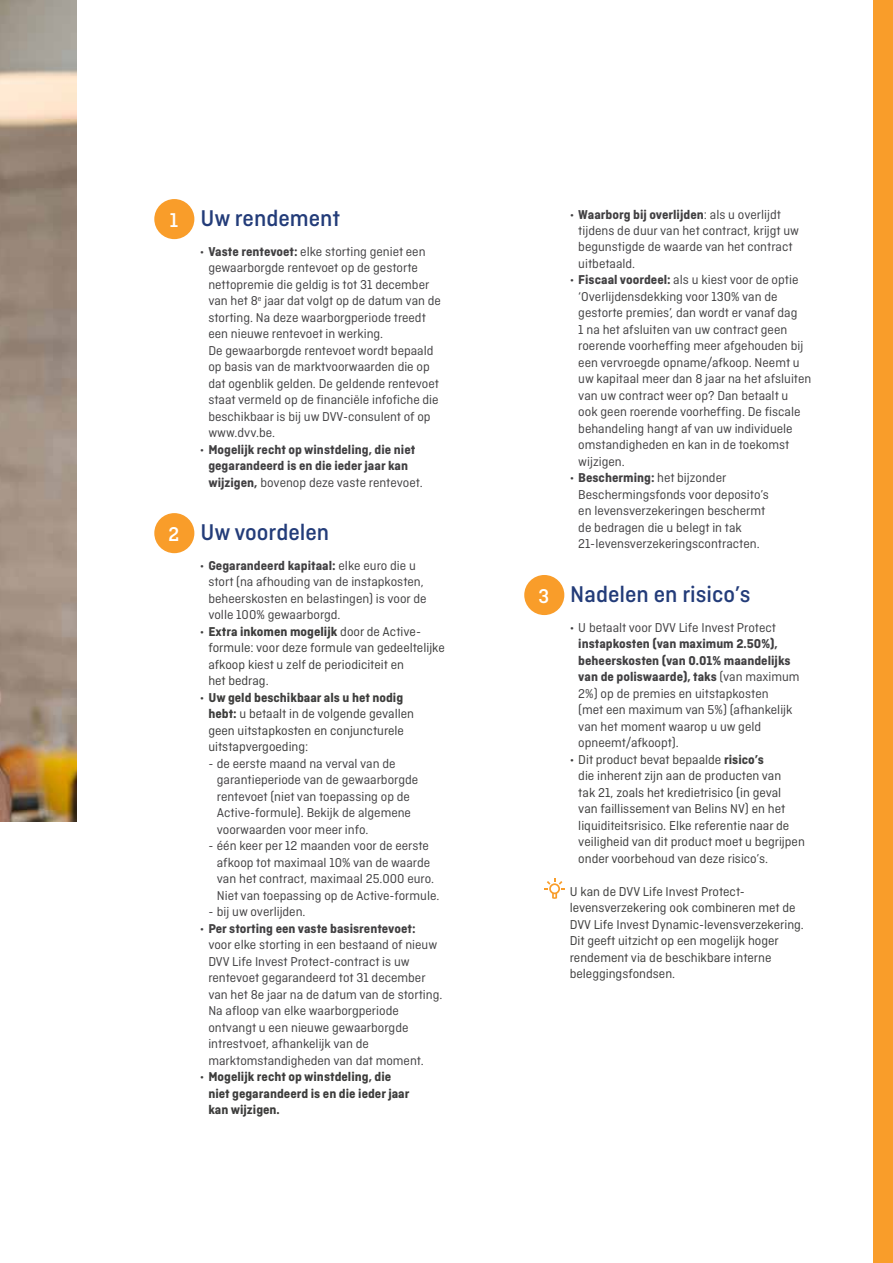
<style>
.page{position:relative;width:893px;height:1263px;background:#fff}
.page>*{position:absolute;margin:0;border:0;box-sizing:border-box;transform-origin:0 0}
.t1{font:500 24px "Ciutadella";color:#233c79}
.t2{font:500 21px "Ciutadella Slab";color:#fff}
.t3{font:13.5px/16.5px "Ciutadella";color:#414042}
.t4{font:13.5px/16.5px "Ciutadella";color:#3d3d3c}
.t5{font:700 13.5px/16.5px "Ciutadella";color:#414042}
.t6{font:700 13.5px/16.5px "Ciutadella";color:#3d3d3c}
.s1{font-weight:700}
.s2{font-weight:400}
</style>
<div class="page">
<img style="left:0;top:0;width:77px;height:821px">
<div style="left:874px;top:0;width:19px;height:1263px;background:#f99d2a"></div>
<div style="left:154px;top:199px;width:40px;height:40px;background:#f99d2a;border-radius:50%"></div>
<div style="left:154px;top:513px;width:40px;height:40px;background:#f99d2a;border-radius:50%"></div>
<div style="left:524px;top:575px;width:40px;height:40px;background:#f99d2a;border-radius:50%"></div>
<svg style="left:544px;top:878px;width:21px;height:21px"></svg>
<h2 class="t2" style="left:170px;top:208px;width:10px">1</h2>
<h2 class="t2" style="left:168px;top:522px;width:12px">2</h2>
<h1 class="t1" style="left:200px;top:205px;width:141px">Uw rendement</h1>
<p class="t3" style="left:208px;top:243px;width:234px;text-indent:-9px">• <span class="s1">Vaste rentevoet:</span> elke storting geniet een gewaarborgde rentevoet op de gestorte nettopremie die geldig is tot 31 december van het 8<sup>e</sup> jaar dat volgt op de datum van de storting. Na deze waarborgperiode treedt een nieuwe rentevoet in werking.<br>De gewaarborgde rentevoet wordt bepaald op basis van de marktvoorwaarden die op dat ogenblik gelden. De geldende rentevoet staat vermeld op de financiële infofiche die beschikbaar is bij uw DVV-consulent of op www.dvv.be.</p>
<p class="t5" style="left:208px;top:441px;width:216px;text-indent:-9px"><span class="s2">•</span> Mogelijk recht op winstdeling, die niet gegarandeerd is en die ieder jaar kan wijzigen, <span class="s2">bovenop deze vaste rentevoet.</span></p>
<h1 class="t1" style="left:200px;top:519px;width:130px">Uw voordelen</h1>
<p class="t3" style="left:208px;top:557px;width:220px;text-indent:-9px">• <span class="s1">Gegarandeerd kapitaal:</span> elke euro die u stort (na afhouding van de instapkosten, beheerskosten en belastingen) is voor de volle 100% gewaarborgd.</p>
<p class="t4" style="left:208px;top:623px;width:238px;text-indent:-9px">• <span class="s1">Extra inkomen mogelijk</span> door de Active&shy;formule: voor deze formule van gedeeltelijke afkoop kiest u zelf de periodiciteit en<br>het bedrag.</p>
<p class="t4" style="left:208px;top:689px;width:207px;text-indent:-9px">• <span class="s1">Uw geld beschikbaar als u het nodig hebt:</span> u betaalt in de volgende gevallen geen uitstapkosten en conjuncturele uitstapvergoeding:</p>
<p class="t3" style="left:217px;top:755px;width:203px;text-indent:-9px">- de eerste maand na verval van de garantieperiode van de gewaarborgde rentevoet (niet van toepassing op de Active-formule). Bekijk de algemene voorwaarden voor meer info.</p>
<p class="t3" style="left:217px;top:837px;width:224px;text-indent:-9px">- één keer per 12 maanden voor de eerste afkoop tot maximaal 10% van de waarde van het contract, maximaal 25.000 euro.<br>Niet van toepassing op de Active-formule.</p>
<p class="t3" style="left:208px;top:903px;width:99px">- bij uw overlijden.</p>
<p class="t3" style="left:208px;top:920px;width:236px;text-indent:-9px">• <span class="s1">Per storting een vaste basisrentevoet:<br></span>voor elke storting in een bestaand of nieuw DVV Life Invest Protect-contract is uw rentevoet gegarandeerd tot 31 december van het 8e jaar na de datum van de storting.<br>Na afloop van elke waarborgperiode ontvangt u een nieuwe gewaarborgde intrestvoet, afhankelijk van de marktomstandigheden van dat moment.</p>
<p class="t6" style="left:208px;top:1068px;width:203px;text-indent:-9px"><span class="s2">•</span> Mogelijk recht op winstdeling, die niet gegarandeerd is en die ieder jaar kan wijzigen.</p>
<h2 class="t2" style="left:538px;top:584px;width:12px">3</h2>
<p class="t3" style="left:578px;top:206px;width:222px;text-indent:-9px">• <span class="s1">Waarborg bij overlijden</span>: als u overlijdt tijdens de duur van het contract, krijgt uw begunstigde de waarde van het contract uitbetaald.</p>
<p class="t3" style="left:578px;top:272px;width:235px;text-indent:-9px">• <span class="s1">Fiscaal voordeel:</span> als u kiest voor de optie ‘Overlijdensdekking voor 130% van de gestorte premies’, dan wordt er vanaf dag<br>1 na het afsluiten van uw contract geen roerende voorheffing meer afgehouden bij een vervroegde opname/afkoop. Neemt u uw kapitaal meer dan 8 jaar na het afsluiten van uw contract weer op? Dan betaalt u<br>ook geen roerende voorheffing. De fiscale behandeling hangt af van uw individuele omstandigheden en kan in de toekomst wijzigen.</p>
<p class="t3" style="left:578px;top:470px;width:192px;text-indent:-9px">• <span class="s1">Bescherming:</span> het bijzonder Beschermingsfonds voor deposito’s en levensverzekeringen beschermt de bedragen die u belegt in tak 21-levensverzekeringscontracten.</p>
<h1 class="t1" style="left:570px;top:581px;width:182px">Nadelen en risico’s</h1>
<p class="t3" style="left:570px;top:619px;width:208px">• U betaalt voor DVV Life Invest Protect</p>
<p class="t3" style="left:578px;top:635px;width:223px"><span class="s1">instapkosten (van maximum 2.50%), beheerskosten (van 0.01% maandelijks van de poliswaarde), taks</span> (van maximum 2%) op de premies en uitstapkosten<br>(met een maximum van 5%) (afhankelijk van het moment waarop u uw geld opneemt/afkoopt).</p>
<p class="t4" style="left:578px;top:751px;width:228px;text-indent:-9px">• Dit product bevat bepaalde <span class="s1">risico’s<br></span>die inherent zijn aan de producten van<br>tak 21, zoals het kredietrisico (in geval<br>van faillissement van Belins NV) en het liquiditeitsrisico. Elke referentie naar de veiligheid van dit product moet u begrijpen onder voorbehoud van deze risico’s.</p>
<p class="t4" style="left:570px;top:883px;width:236px">U kan de DVV Life Invest Protect&shy;levensverzekering ook combineren met de DVV Life Invest Dynamic-levensverzekering.<br>Dit geeft uitzicht op een mogelijk hoger rendement via de beschikbare interne beleggingsfondsen.</p>
</div>
